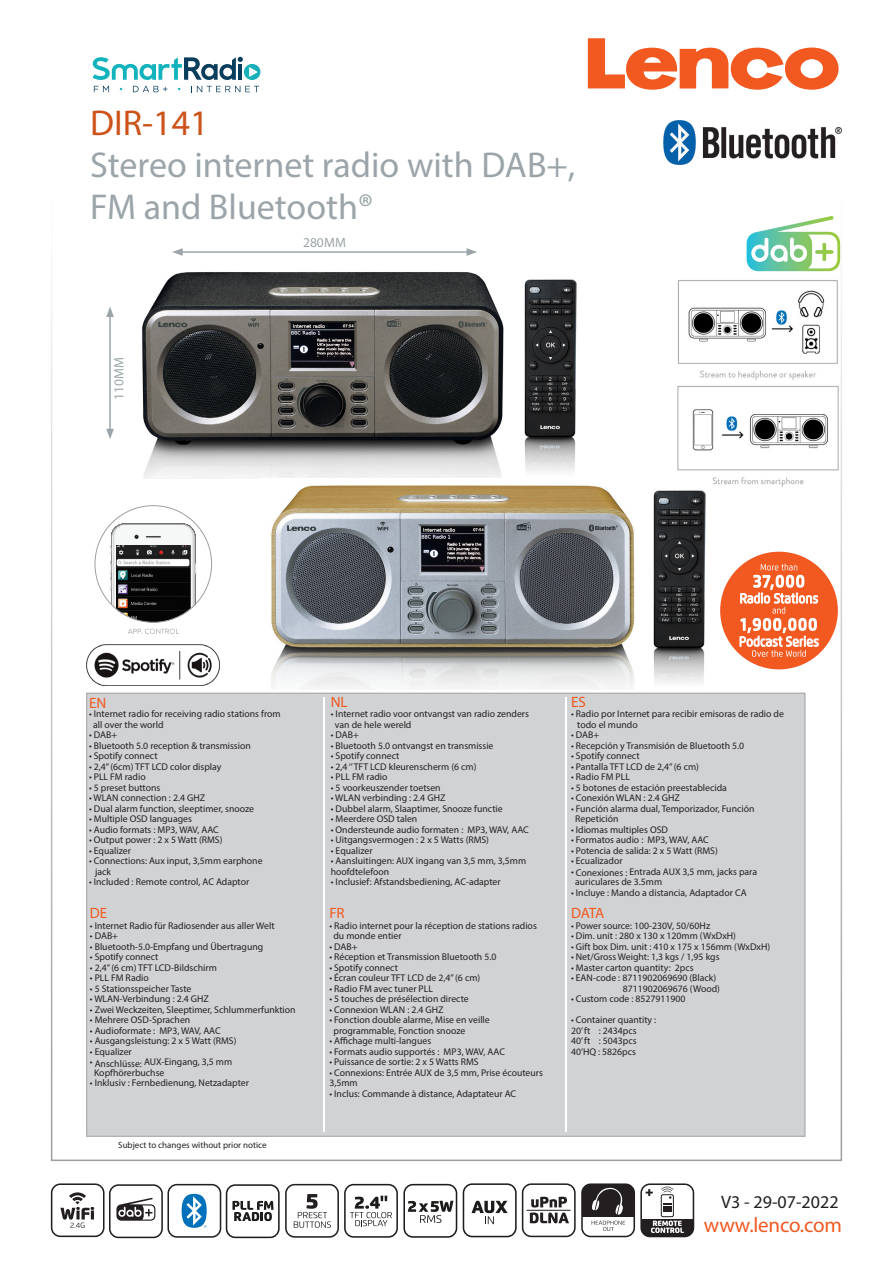
<style>
.page{position:relative;width:893px;height:1263px;background:#fff}
.page>*{position:absolute;margin:0;border:0;box-sizing:border-box;transform-origin:0 0}
.t1{font:36px "Myriad Pro";color:#9ba5a9}
.t2{font:36px "Myriad Pro";color:#cc5218}
.t3{font:21px "Myriad Pro";letter-spacing:-.01em;color:#f15921}
.t4{font:18px "Myriad Pro";color:#231f20}
.t5{font:15px "Myriad Pro";color:#f15921}
.t6{font:13.5px "Myriad Pro";letter-spacing:.005em;color:#9ba5a9}
.t7{font:9.75px/10.5px "Myriad Pro";color:#231f20}
.t8{font:9px "Myriad Pro";color:#231f20}
</style>
<div class="page">
<svg style="left:588px;top:38px;width:251px;height:52px"></svg>
<div style="left:87px;top:693px;width:718px;height:443px;background:#d1d2d4;border:1px solid #9d9fa2"></div>
<hr style="left:323px;top:697px;width:2px;height:434px;background:#fff">
<hr style="left:565px;top:697px;width:2px;height:434px;background:#fff">
<svg style="left:747px;top:216px;width:92px;height:55px"></svg>
<img style="left:663px;top:121px;width:179px;height:44px">
<hr style="left:180px;top:251px;width:289px;height:2px;background:#9ba5a9">
<svg style="left:172px;top:248px;width:11px;height:8px"></svg>
<svg style="left:467px;top:248px;width:10px;height:8px"></svg>
<hr style="left:109px;top:315px;width:2px;height:116px;background:#9ba5a9">
<svg style="left:106px;top:307px;width:8px;height:10px"></svg>
<svg style="left:106px;top:429px;width:8px;height:10px"></svg>
<img style="left:142px;top:272px;width:435px;height:207px">
<svg style="left:463px;top:1183px;width:231px;height:54px"></svg>
<div style="left:720px;top:552px;width:118px;height:117px;background:#f15921;border-radius:50%"></div>
<svg style="left:740px;top:564px;width:78px;height:93px"></svg>
<svg style="left:92px;top:57px;width:168px;height:35px"></svg>
<svg style="left:51px;top:1183px;width:406px;height:55px"></svg>
<svg style="left:110px;top:523px;width:86px;height:86px"></svg>
<img style="left:116px;top:545px;width:75px;height:77px">
<svg style="left:128px;top:629px;width:51px;height:5px"></svg>
<img style="left:87px;top:645px;width:133px;height:40px">
<img style="left:271px;top:485px;width:435px;height:205px">
<img style="left:678px;top:280px;width:160px;height:100px">
<img style="left:675px;top:386px;width:164px;height:102px">
<p class="t2" style="left:90px;top:100px;width:120px">DIR-141</p>
<p class="t1" style="left:90px;top:142px;width:487px">Stereo internet radio with DAB+,</p>
<p class="t1" style="left:90px;top:184px;width:284px">FM and Bluetooth®</p>
<p class="t6" style="left:111px;top:400px;width:44px;rotate:-90deg">110MM</p>
<p class="t6" style="left:303px;top:234px;width:44px">280MM</p>
<p class="t5" style="left:89px;top:694px;width:19px">EN</p>
<p class="t7" style="left:93px;top:709px;width:189px;text-indent:-4px">• Internet radio for receiving radio stations from all over the world</p>
<p class="t7" style="left:89px;top:730px;width:30px">• DAB+</p>
<p class="t7" style="left:89px;top:740px;width:163px">• Bluetooth 5.0 reception &amp; transmission</p>
<p class="t7" style="left:89px;top:751px;width:70px">• Spotify connect</p>
<p class="t7" style="left:89px;top:761px;width:134px">• 2,4” (6cm) TFT LCD color display</p>
<p class="t7" style="left:89px;top:772px;width:58px">• PLL FM radio</p>
<p class="t7" style="left:89px;top:782px;width:73px">• 5 preset buttons</p>
<p class="t7" style="left:89px;top:793px;width:118px">• WLAN connection : 2.4 GHZ</p>
<p class="t7" style="left:89px;top:803px;width:167px">• Dual alarm function, sleeptimer, snooze</p>
<p class="t7" style="left:89px;top:814px;width:104px">• Multiple OSD languages</p>
<p class="t7" style="left:89px;top:824px;width:131px">• Audio formats : MP3, WAV, AAC</p>
<p class="t7" style="left:89px;top:835px;width:135px">• Output power : 2 x 5 Watt (RMS)</p>
<p class="t7" style="left:89px;top:845px;width:43px">• Equalizer</p>
<p class="t7" style="left:89px;top:856px;width:175px">• Connections: Aux input, 3,5mm earphone</p>
<p class="t7" style="left:95px;top:866px;width:18px">jack</p>
<p class="t7" style="left:89px;top:877px;width:162px">• Included : Remote control, AC Adaptor</p>
<p class="t5" style="left:90px;top:904px;width:19px">DE</p>
<p class="t7" style="left:90px;top:920px;width:186px">• Internet Radio für Radiosender aus aller Welt</p>
<p class="t7" style="left:90px;top:930px;width:30px">• DAB+</p>
<p class="t7" style="left:90px;top:941px;width:175px">• Bluetooth-5.0-Empfang und Übertragung</p>
<p class="t7" style="left:90px;top:951px;width:70px">• Spotify connect</p>
<p class="t7" style="left:90px;top:962px;width:128px">• 2,4” (6 cm) TFT LCD-Bildschirm</p>
<p class="t7" style="left:90px;top:972px;width:60px">• PLL FM Radio</p>
<p class="t7" style="left:90px;top:983px;width:103px">• 5 Stationsspeicher Taste</p>
<p class="t7" style="left:90px;top:993px;width:121px">• WLAN-Verbindung : 2.4 GHZ</p>
<p class="t7" style="left:90px;top:1004px;width:207px">• Zwei Weckzeiten, Sleeptimer, Schlummerfunktion</p>
<p class="t7" style="left:90px;top:1014px;width:102px">• Mehrere OSD-Sprachen</p>
<p class="t7" style="left:90px;top:1025px;width:132px">• Audioformate : MP3, WAV, AAC</p>
<p class="t7" style="left:90px;top:1035px;width:148px">• Ausgangsleistung: 2 x 5 Watt (RMS)</p>
<p class="t7" style="left:90px;top:1046px;width:43px">• Equalizer</p>
<p class="t7" style="left:94px;top:1056px;width:140px;text-indent:-4px">• Anschlüsse: AUX-Eingang, 3,5 mm<br>Kopfhörerbuchse</p>
<p class="t7" style="left:90px;top:1077px;width:161px">• Inklusiv : Fernbedienung, Netzadapter</p>
<p class="t8" style="left:118px;top:1139px;width:150px">Subject to changes without prior notice</p>
<p class="t5" style="left:331px;top:692px;width:18px">NL</p>
<p class="t7" style="left:335px;top:709px;width:196px;text-indent:-4px">• Internet radio voor ontvangst van radio zenders van de hele wereld</p>
<p class="t7" style="left:331px;top:730px;width:30px">• DAB+</p>
<p class="t7" style="left:331px;top:740px;width:164px">• Bluetooth 5.0 ontvangst en transmissie</p>
<p class="t7" style="left:331px;top:751px;width:70px">• Spotify connect</p>
<p class="t7" style="left:331px;top:761px;width:147px">• 2,4 ‘’ TFT LCD kleurenscherm (6 cm)</p>
<p class="t7" style="left:331px;top:772px;width:58px">• PLL FM radio</p>
<p class="t7" style="left:331px;top:782px;width:111px">• 5 voorkeuszender toetsen</p>
<p class="t7" style="left:331px;top:793px;width:116px">• WLAN verbinding : 2.4 GHZ</p>
<p class="t7" style="left:331px;top:803px;width:173px">• Dubbel alarm, Slaaptimer, Snooze functie</p>
<p class="t7" style="left:331px;top:814px;width:88px">• Meerdere OSD talen</p>
<p class="t7" style="left:331px;top:824px;width:200px">• Ondersteunde audio formaten : MP3, WAV, AAC</p>
<p class="t7" style="left:331px;top:835px;width:160px">• Uitgangsvermogen : 2 x 5 Watts (RMS)</p>
<p class="t7" style="left:331px;top:845px;width:43px">• Equalizer</p>
<p class="t7" style="left:331px;top:856px;width:197px">• Aansluitingen: AUX ingang van 3,5 mm, 3,5mm hoofdtelefoon</p>
<p class="t7" style="left:331px;top:877px;width:171px">• Inclusief: Afstandsbediening, AC-adapter</p>
<p class="t5" style="left:329px;top:904px;width:17px">FR</p>
<p class="t7" style="left:333px;top:920px;width:205px;text-indent:-4px">• Radio internet pour la réception de stations radios du monde entier</p>
<p class="t7" style="left:329px;top:941px;width:30px">• DAB+</p>
<p class="t7" style="left:329px;top:951px;width:169px">• Réception et Transmission Bluetooth 5.0</p>
<p class="t7" style="left:329px;top:962px;width:70px">• Spotify connect</p>
<p class="t7" style="left:329px;top:972px;width:152px">• Écran couleur TFT LCD de 2,4” (6 cm)</p>
<p class="t7" style="left:329px;top:983px;width:105px">• Radio FM avec tuner PLL</p>
<p class="t7" style="left:329px;top:993px;width:141px">• 5 touches de présélection directe</p>
<p class="t7" style="left:329px;top:1004px;width:116px">• Connexion WLAN : 2.4 GHZ</p>
<p class="t7" style="left:333px;top:1014px;width:158px;text-indent:-4px">• Fonction double alarme, Mise en veille programmable, Fonction snooze</p>
<p class="t7" style="left:329px;top:1035px;width:103px">• Affichage multi-langues</p>
<p class="t7" style="left:329px;top:1046px;width:177px">• Formats audio supportés : MP3, WAV, AAC</p>
<p class="t7" style="left:329px;top:1056px;width:151px">• Puissance de sortie: 2 x 5 Watts RMS</p>
<p class="t7" style="left:329px;top:1067px;width:215px">• Connexions: Entrée AUX de 3,5 mm, Prise écouteurs<br>3,5mm</p>
<p class="t7" style="left:329px;top:1088px;width:188px">• Inclus: Commande à distance, Adaptateur AC</p>
<p class="t5" style="left:571px;top:692px;width:16px">ES</p>
<p class="t7" style="left:571px;top:709px;width:214px">• Radio por Internet para recibir emisoras de radio de</p>
<p class="t7" style="left:577px;top:719px;width:62px">todo el mundo</p>
<p class="t7" style="left:571px;top:730px;width:30px">• DAB+</p>
<p class="t7" style="left:571px;top:740px;width:175px">• Recepción y Transmisión de Bluetooth 5.0</p>
<p class="t7" style="left:571px;top:751px;width:70px">• Spotify connect</p>
<p class="t7" style="left:571px;top:761px;width:129px">• Pantalla TFT LCD de 2,4” (6 cm)</p>
<p class="t7" style="left:571px;top:772px;width:60px">• Radio FM PLL</p>
<p class="t7" style="left:571px;top:782px;width:157px">• 5 botones de estación preestablecida</p>
<p class="t7" style="left:571px;top:793px;width:110px">• Conexión WLAN : 2.4 GHZ</p>
<p class="t7" style="left:575px;top:803px;width:181px;text-indent:-4px">• Función alarma dual, Temporizador, Función<br>Repetición</p>
<p class="t7" style="left:571px;top:824px;width:99px">• Idiomas multiples OSD</p>
<p class="t7" style="left:571px;top:835px;width:139px">• Formatos audio : MP3, WAV, AAC</p>
<p class="t7" style="left:571px;top:845px;width:148px">• Potencia de salida: 2 x 5 Watt (RMS)</p>
<p class="t7" style="left:571px;top:856px;width:53px">• Ecualizador</p>
<p class="t7" style="left:575px;top:866px;width:183px;text-indent:-4px">• Conexiones : Entrada AUX 3,5 mm, jacks para auriculares de 3.5mm</p>
<p class="t7" style="left:571px;top:887px;width:177px">• Incluye : Mando a distancia, Adaptador CA</p>
<p class="t5" style="left:571px;top:904px;width:35px">DATA</p>
<p class="t7" style="left:571px;top:920px;width:141px">• Power source: 100-230V, 50/60Hz</p>
<p class="t7" style="left:571px;top:930px;width:166px">• Dim. unit : 280 x 130 x 120mm (WxDxH)</p>
<p class="t7" style="left:571px;top:941px;width:201px">• Gift box Dim. unit : 410 x 175 x 156mm (WxDxH)</p>
<p class="t7" style="left:571px;top:951px;width:150px">• Net/Gross Weight: 1,3 kgs / 1,95 kgs</p>
<p class="t7" style="left:571px;top:962px;width:124px">• Master carton quantity: 2pcs</p>
<p class="t7" style="left:571px;top:972px;width:147px">• EAN-code : 8711902069690 (Black)</p>
<p class="t7" style="left:623px;top:983px;width:99px">8711902069676 (Wood)</p>
<p class="t7" style="left:571px;top:993px;width:116px">• Custom code : 8527911900</p>
<p class="t7" style="left:571px;top:1014px;width:87px">• Container quantity :</p>
<p class="t7" style="left:571px;top:1025px;width:67px">20’ ft : 2434pcs</p>
<p class="t7" style="left:571px;top:1035px;width:67px">40’ ft : 5043pcs</p>
<p class="t7" style="left:571px;top:1046px;width:67px">40’HQ : 5826pcs</p>
<p class="t4" style="left:721px;top:1190px;width:119px">V3 - 29-07-2022</p>
<p class="t3" style="left:704px;top:1212px;width:139px">www.lenco.com</p>
</div>
